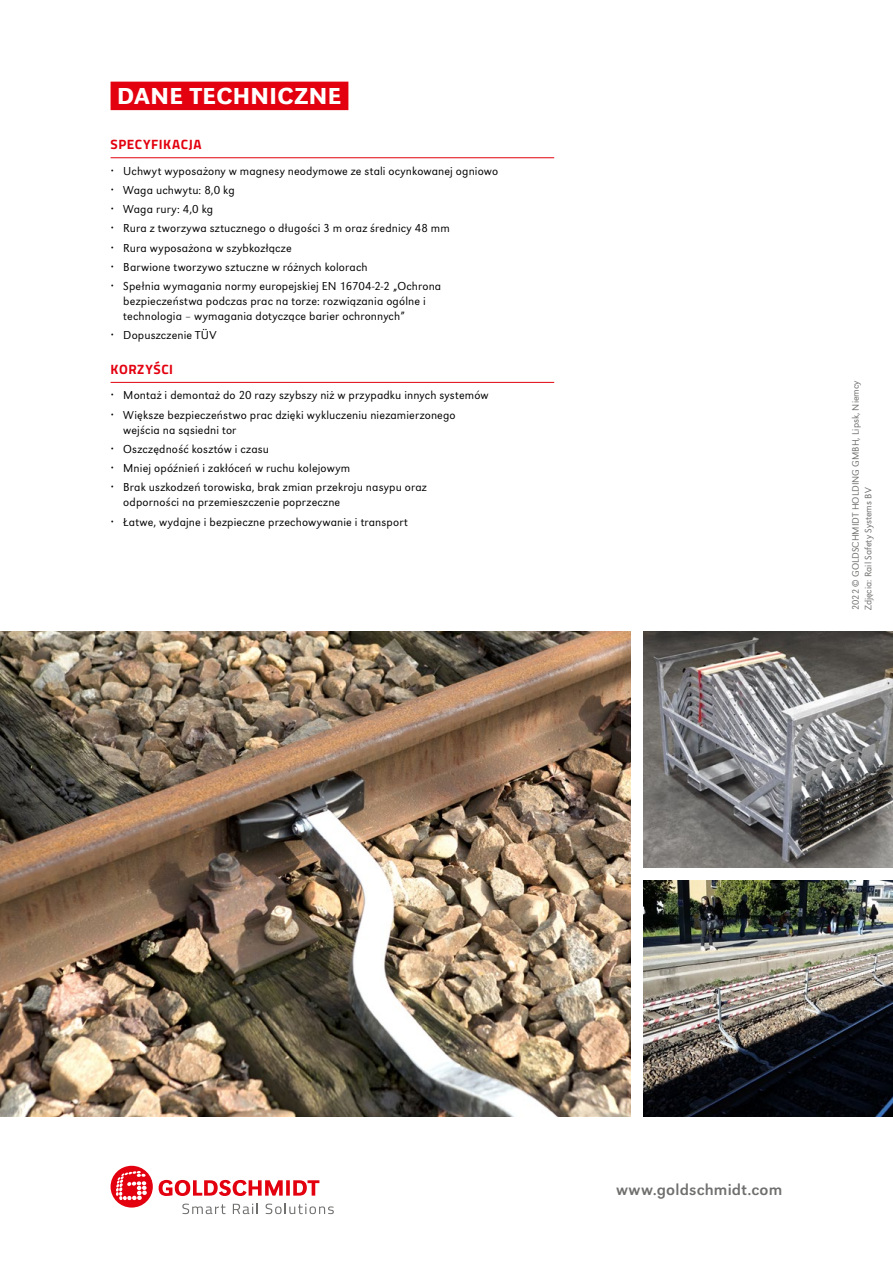
<style>
.page{position:relative;width:893px;height:1263px;background:#fff}
.page>*{position:absolute;margin:0;border:0;box-sizing:border-box;transform-origin:0 0}
.t1{font:500 24px "URW Grotesk";letter-spacing:.02em;color:#fff}
.t2{font:16.5px "URW Grotesk";letter-spacing:.01em;color:#6f6f6e}
.t3{font:700 13.5px "Titillium Web";letter-spacing:.04em;color:#e3000f}
.t4{font:300 12px/19.2px "URW Grotesk";letter-spacing:.015em;color:#000}
.t5{font:300 9.75px/12.6px "URW Grotesk";color:#6f6f6e}
</style>
<div class="page">
<img style="left:643px;top:631px;width:250px;height:236px">
<img style="left:0;top:631px;width:630px;height:485px">
<img style="left:643px;top:880px;width:250px;height:236px">
<div style="left:111px;top:82px;width:237px;height:28px;background:#e3000f"></div>
<hr style="left:111px;top:382px;width:443px;height:1px;background:#e3000f">
<hr style="left:111px;top:157px;width:443px;height:1px;background:#e3000f">
<svg style="left:111px;top:1166px;width:42px;height:41px"></svg>
<svg style="left:159px;top:1180px;width:160px;height:16px"></svg>
<svg style="left:182px;top:1203px;width:44px;height:11px"></svg>
<svg style="left:233px;top:1203px;width:25px;height:11px"></svg>
<svg style="left:266px;top:1203px;width:68px;height:11px"></svg>
<h1 class="t1" style="left:117px;top:82px;width:226px">DANE TECHNICZNE</h1>
<p class="t3" style="left:111px;top:134px;width:92px">SPECYFIKACJA</p>
<p class="t4" style="left:123px;top:161px;width:376px">Uchwyt wyposażony w magnesy neodymowe ze stali ocynkowanej ogniowo Waga uchwytu: 8,0 kg<br>Waga rury: 4,0 kg<br>Rura z tworzywa sztucznego o długości 3 m oraz średnicy 48 mm<br>Rura wyposażona w szybkozłącze<br>Barwione tworzywo sztuczne w różnych kolorach<br>Spełnia wymagania normy europejskiej EN 16704-2-2 „Ochrona</p>
<p class="t4" style="left:123px;top:294px;width:304px;line-height:15px">bezpieczeństwa podczas prac na torze: rozwiązania ogólne i technologia – wymagania dotyczące barier ochronnych”</p>
<p class="t4" style="left:123px;top:326px;width:95px">Dopuszczenie TÜV</p>
<p class="t3" style="left:111px;top:359px;width:64px">KORZYŚCI</p>
<p class="t4" style="left:123px;top:386px;width:367px">Montaż i demontaż do 20 razy szybszy niż w przypadku innych systemów<br>Większe bezpieczeństwo prac dzięki wykluczeniu niezamierzonego</p>
<p class="t4" style="left:123px;top:420px;width:305px">wejścia na sąsiedni tor<br>Oszczędność kosztów i czasu<br>Mniej opóźnień i zakłóceń w ruchu kolejowym<br>Brak uszkodzeń torowiska, brak zmian przekroju nasypu oraz</p>
<p class="t4" style="left:123px;top:493px;width:286px">odporności na przemieszczenie poprzeczne<br>Łatwe, wydajne i bezpieczne przechowywanie i transport</p>
<p class="t5" style="left:849px;top:610px;width:232px;rotate:-90deg">2022 © GOLDSCHMIDT HOLDING GMBH, Lipsk, Niemcy<br>Zdjęcia: Rail Safety Systems BV</p>
<h2 class="t2" style="left:616px;top:1180px;width:168px">www.goldschmidt.com</h2>
</div>
